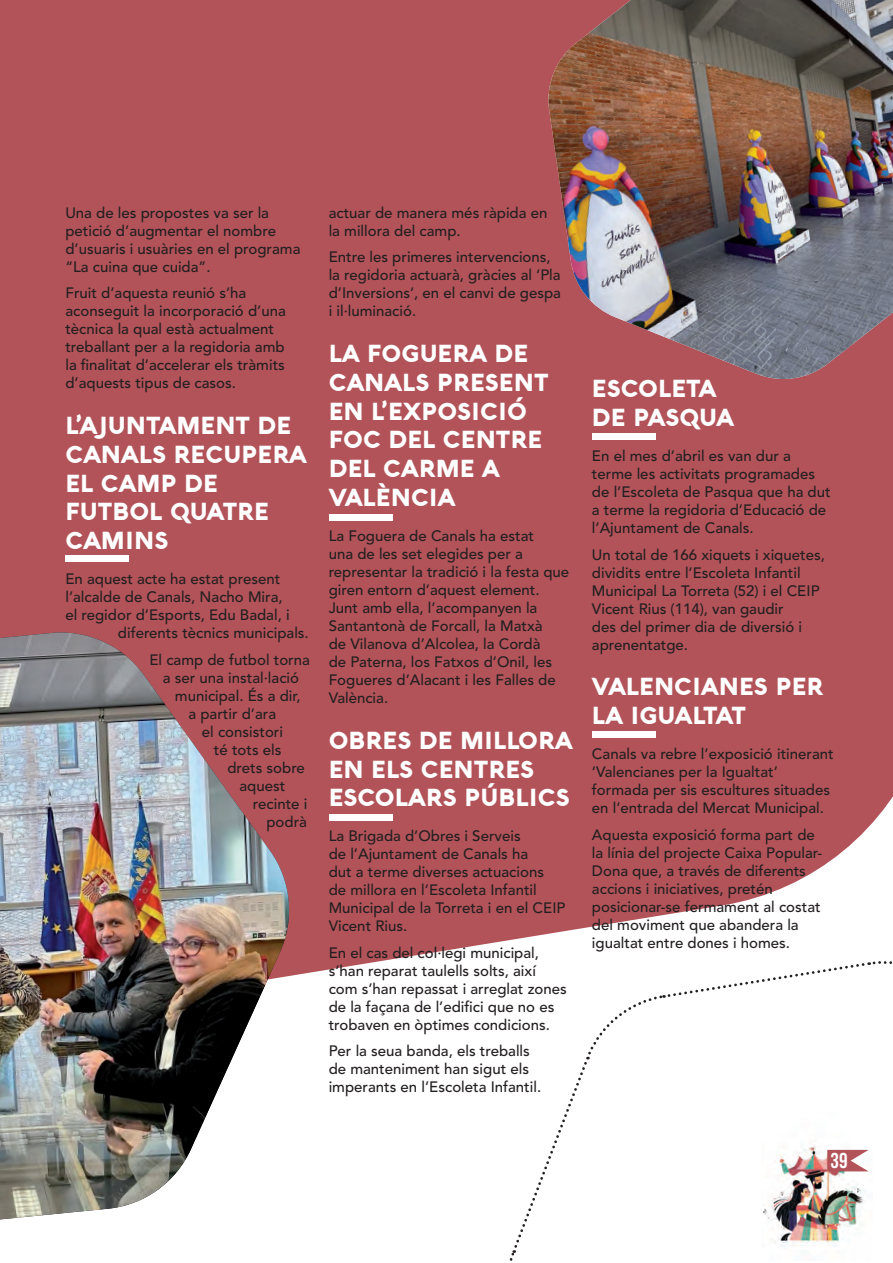
<style>
.page{position:relative;width:893px;height:1263px;background:#fff}
.page>*{position:absolute;margin:0;border:0;box-sizing:border-box;transform-origin:0 0}
.t1{font:900 24px/28.8px "Aquawax";color:#fff}
.t2{font:21.45px "Bebas Neue";color:#fff}
.t3{font:500 15px/18px "Avenir LT Std";color:#231f20}
</style>
<div class="page">
<div style="left:0;top:0;width:893px;height:975px;background:#b25359"></div>
<img style="left:0;top:629px;width:295px;height:591px">
<svg style="left:502px;top:960px;width:391px;height:301px"></svg>
<img style="left:545px;top:0;width:348px;height:383px">
<div style="left:65px;top:555px;width:64px;height:6px;background:#fff"></div>
<div style="left:329px;top:514px;width:64px;height:7px;background:#fff"></div>
<div style="left:329px;top:814px;width:64px;height:7px;background:#fff"></div>
<div style="left:592px;top:434px;width:64px;height:6px;background:#fff"></div>
<div style="left:592px;top:731px;width:64px;height:7px;background:#fff"></div>
<p class="t3" style="left:65px;top:205px;width:237px">Una de les propostes va ser la petició d’augmentar el nombre d’usuaris i usuàries en el programa “La cuina que cuida”.</p>
<p class="t3" style="left:65px;top:285px;width:222px">Fruit d’aquesta reunió s’ha aconseguit la incorporació d’una tècnica la qual està actualment treballant per a la regidoria amb la finalitat d’accelerar els tràmits d’aquests tipus de casos.</p>
<h1 class="t1" style="left:65px;top:412px;width:243px">L’AJUNTAMENT DE<br>CANALS RECUPERA<br>EL CAMP DE<br>FUTBOL QUATRE<br>CAMINS</h1>
<p class="t3" style="left:65px;top:571px;width:216px">En aquest acte ha estat present</p>
<p class="t3" style="left:65px;top:589px;width:219px">l’alcalde de Canals, Nacho Mira,</p>
<p class="t3" style="left:65px;top:607px;width:226px">el regidor d’Esports, Edu Badal, i</p>
<p class="t3" style="left:118px;top:625px;width:192px">diferents tècnics municipals.</p>
<p class="t3" style="left:149px;top:652px;width:162px">El camp de futbol torna</p>
<p class="t3" style="left:163px;top:670px;width:138px">a ser una instal·lació</p>
<p class="t3" style="left:175px;top:688px;width:127px">municipal. És a dir,</p>
<p class="t3" style="left:188px;top:706px;width:89px">a partir d’ara</p>
<p class="t3" style="left:202px;top:724px;width:83px">el consistori</p>
<p class="t3" style="left:214px;top:742px;width:69px">té tots els</p>
<p class="t3" style="left:227px;top:760px;width:79px">drets sobre</p>
<p class="t3" style="left:239px;top:778px;width:47px">aquest</p>
<p class="t3" style="left:253px;top:796px;width:56px">recinte i</p>
<p class="t3" style="left:266px;top:814px;width:42px">podrà</p>
<p class="t3" style="left:329px;top:205px;width:220px">actuar de manera més ràpida en la millora del camp.</p>
<p class="t3" style="left:329px;top:249px;width:234px">Entre les primeres intervencions, la regidoria actuarà, gràcies al ‘Pla d’Inversions’, en el canvi de gespa i il·luminació.</p>
<h1 class="t1" style="left:329px;top:340px;width:221px">LA FOGUERA DE<br>CANALS PRESENT<br>EN L’EXPOSICIÓ<br>FOC DEL CENTRE<br>DEL CARME A<br>VALÈNCIA</h1>
<p class="t3" style="left:329px;top:528px;width:242px">La Foguera de Canals ha estat<br>una de les set elegides per a representar la tradició i la festa que giren entorn d’aquest element.<br>Junt amb ella, l’acompanyen la<br>Santantonà de Forcall, la Matxà<br>de Vilanova d’Alcolea, la Cordà<br>de Paterna, los Fatxos d’Onil, les<br>Fogueres d’Alacant i les Falles de<br>València.</p>
<h1 class="t1" style="left:329px;top:727px;width:245px">OBRES DE MILLORA<br>EN ELS CENTRES<br>ESCOLARS PÚBLICS</h1>
<p class="t3" style="left:329px;top:828px;width:238px">La Brigada d’Obres i Serveis<br>de l’Ajuntament de Canals ha<br>dut a terme diverses actuacions<br>de millora en l’Escoleta Infantil<br>Municipal de la Torreta i en el CEIP<br>Vicent Rius.</p>
<p class="t3" style="left:329px;top:945px;width:240px">En el cas del col·legi municipal, s’han reparat taulells solts, així com s’han repassat i arreglat zones de la façana de l’edifici que no es trobaven en òptimes condicions.</p>
<p class="t3" style="left:329px;top:1043px;width:214px">Per la seua banda, els treballs de manteniment han sigut els imperants en l’Escoleta Infantil.</p>
<h1 class="t1" style="left:592px;top:375px;width:143px">ESCOLETA<br>DE PASQUA</h1>
<p class="t3" style="left:592px;top:448px;width:240px">En el mes d’abril es van dur a terme les activitats programades de l’Escoleta de Pasqua que ha dut a terme la regidoria d’Educació de l’Ajuntament de Canals.</p>
<p class="t3" style="left:592px;top:546px;width:234px">Un total de 166 xiquets i xiquetes, dividits entre l’Escoleta Infantil<br>Municipal La Torreta (52) i el CEIP<br>Vicent Rius (114), van gaudir<br>des del primer dia de diversió i aprenentatge.</p>
<h1 class="t1" style="left:592px;top:674px;width:233px">VALENCIANES PER<br>LA IGUALTAT</h1>
<p class="t3" style="left:592px;top:746px;width:243px">Canals va rebre l’exposició itinerant ‘Valencianes per la Igualtat’ formada per sis escultures situades en l’entrada del Mercat Municipal.</p>
<p class="t3" style="left:592px;top:827px;width:232px">Aquesta exposició forma part de la línia del projecte Caixa Popular-<br>Dona que, a través de diferents accions i iniciatives, pretén posicionar-se fermament al costat del moviment que abandera la igualtat entre dones i homes.</p>
<h2 class="t2" style="left:830px;top:1148px;width:19px">39</h2>
</div>
